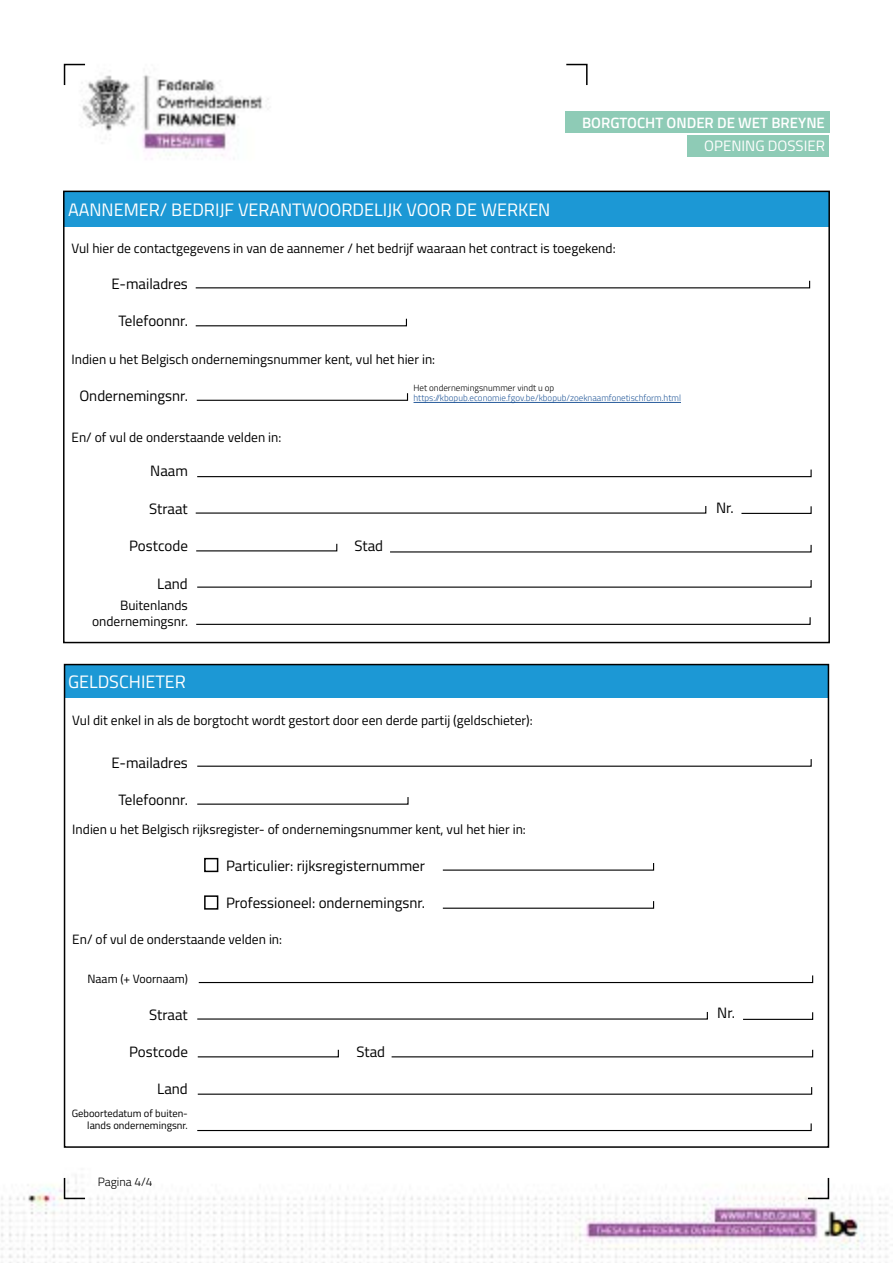
<style>
.page{position:relative;width:893px;height:1263px;background:#fff}
.page>*{position:absolute;margin:0;border:0;box-sizing:border-box;transform-origin:0 0}
.t1{font:18px "Titillium";color:#fff}
.t2{font:15px "Titillium";color:#000}
.t3{font:600 15px "Titillium";color:#fff}
.t4{font:15px "Titillium";color:#fff}
.t5{font:13.5px/16.2px "Titillium";color:#000;text-align:right}
.t6{font:12px "Titillium";color:#000}
.t7{font:300 12px "Titillium";color:#000}
.t8{font:10.5px/12.6px "Titillium";color:#000;text-align:right}
.t9{font:300 9px/10.8px "Titillium";color:#275b9b}
.s1{color:#000}
</style>
<div class="page">
<img style="left:1px;top:75px;width:887px;height:1188px">
<svg style="left:63px;top:63px;width:24px;height:24px"></svg>
<svg style="left:565px;top:63px;width:23px;height:24px"></svg>
<div style="left:687px;top:135px;width:142px;height:21px;background:#8ecbb6"></div>
<div style="left:565px;top:112px;width:264px;height:21px;background:#8ecbb6"></div>
<svg style="left:63px;top:1176px;width:24px;height:24px"></svg>
<svg style="left:806px;top:1176px;width:24px;height:24px"></svg>
<hr style="left:414px;top:402px;width:267px;height:1px;background:#275b9b">
<div style="left:64px;top:192px;width:765px;height:34px;background:#1c98d5"></div>
<svg style="left:196px;top:579px;width:616px;height:9px"></svg>
<svg style="left:195px;top:318px;width:213px;height:9px"></svg>
<svg style="left:195px;top:280px;width:616px;height:9px"></svg>
<svg style="left:196px;top:392px;width:213px;height:9px"></svg>
<svg style="left:195px;top:616px;width:616px;height:9px"></svg>
<svg style="left:195px;top:543px;width:143px;height:9px"></svg>
<svg style="left:195px;top:505px;width:512px;height:9px"></svg>
<svg style="left:389px;top:544px;width:423px;height:9px"></svg>
<svg style="left:740px;top:505px;width:72px;height:9px"></svg>
<svg style="left:196px;top:468px;width:616px;height:10px"></svg>
<div style="left:63px;top:191px;width:767px;height:452px;border:2px solid #000"></div>
<div style="left:204px;top:895px;width:14px;height:15px;border:2px solid #000"></div>
<div style="left:204px;top:858px;width:14px;height:14px;border:2px solid #000"></div>
<div style="left:65px;top:664px;width:763px;height:34px;background:#1c98d5"></div>
<svg style="left:198px;top:974px;width:616px;height:10px"></svg>
<svg style="left:196px;top:796px;width:213px;height:9px"></svg>
<svg style="left:196px;top:758px;width:616px;height:9px"></svg>
<svg style="left:442px;top:862px;width:213px;height:9px"></svg>
<svg style="left:197px;top:1086px;width:616px;height:9px"></svg>
<svg style="left:442px;top:900px;width:213px;height:9px"></svg>
<svg style="left:197px;top:1049px;width:142px;height:9px"></svg>
<svg style="left:196px;top:1122px;width:616px;height:10px"></svg>
<svg style="left:196px;top:1011px;width:512px;height:9px"></svg>
<svg style="left:390px;top:1049px;width:424px;height:9px"></svg>
<svg style="left:742px;top:1011px;width:72px;height:9px"></svg>
<div style="left:64px;top:664px;width:765px;height:484px;border:2px solid #000"></div>
<p class="t3" style="left:582px;top:111px;width:244px">BORGTOCHT ONDER DE WET BREYNE</p>
<p class="t1" style="left:68px;top:197px;width:484px">AANNEMER/ BEDRIJF VERANTWOORDELIJK VOOR DE WERKEN</p>
<p class="t5" style="left:72px;top:240px;width:546px">Vul hier de contactgegevens in van de aannemer / het bedrijf waaraan het contract is toegekend:</p>
<p class="t2" style="left:112px;top:273px;width:78px">E-mailadres</p>
<p class="t2" style="left:118px;top:310px;width:71px">Telefoonnr.</p>
<p class="t5" style="left:72px;top:350px;width:365px">Indien u het Belgisch ondernemingsnummer kent, vul het hier in:</p>
<p class="t2" style="left:79px;top:385px;width:110px">Ondernemingsnr.</p>
<p class="t5" style="left:72px;top:428px;width:211px">En/ of vul de onderstaande velden in:</p>
<p class="t2" style="left:150px;top:460px;width:39px">Naam</p>
<p class="t2" style="left:149px;top:498px;width:40px">Straat</p>
<p class="t2" style="left:129px;top:535px;width:60px">Postcode</p>
<p class="t2" style="left:157px;top:573px;width:32px">Land</p>
<p class="t5" style="left:92px;top:596px;width:97px">Buitenlands ondernemingsnr.</p>
<p class="t1" style="left:68px;top:668px;width:119px">GELDSCHIETER</p>
<p class="t9" style="left:414px;top:381px;width:269px"><span class="s1">Het ondernemingsnummer vindt u op </span>https://kbopub.economie.fgov.be/kbopub/zoeknaamfonetischform.html</p>
<p class="t2" style="left:354px;top:535px;width:30px">Stad</p>
<p class="t5" style="left:72px;top:711px;width:462px">Vul dit enkel in als de borgtocht wordt gestort door een derde partij (geldschieter):</p>
<p class="t2" style="left:112px;top:752px;width:78px">E-mailadres</p>
<p class="t2" style="left:118px;top:789px;width:71px">Telefoonnr.</p>
<p class="t5" style="left:72px;top:820px;width:455px">Indien u het Belgisch rijksregister- of ondernemingsnummer kent, vul het hier in:</p>
<p class="t2" style="left:226px;top:854px;width:201px">Particulier: rijksregisternummer</p>
<p class="t2" style="left:226px;top:892px;width:201px">Professioneel: ondernemingsnr.</p>
<p class="t5" style="left:72px;top:931px;width:211px">En/ of vul de onderstaande velden in:</p>
<p class="t6" style="left:88px;top:970px;width:102px">Naam (+ Voornaam)</p>
<p class="t2" style="left:149px;top:1003px;width:40px">Straat</p>
<p class="t2" style="left:129px;top:1041px;width:60px">Postcode</p>
<p class="t2" style="left:157px;top:1078px;width:32px">Land</p>
<p class="t8" style="left:72px;top:1106px;width:118px">Geboortedatum of buiten&shy;lands ondernemingsnr.</p>
<p class="t7" style="left:98px;top:1173px;width:56px">Pagina 4/4</p>
<p class="t2" style="left:357px;top:1041px;width:30px">Stad</p>
<p class="t4" style="left:704px;top:135px;width:122px">OPENING DOSSIER</p>
<p class="t2" style="left:716px;top:497px;width:19px">Nr.</p>
<p class="t2" style="left:717px;top:1002px;width:19px">Nr.</p>
</div>
